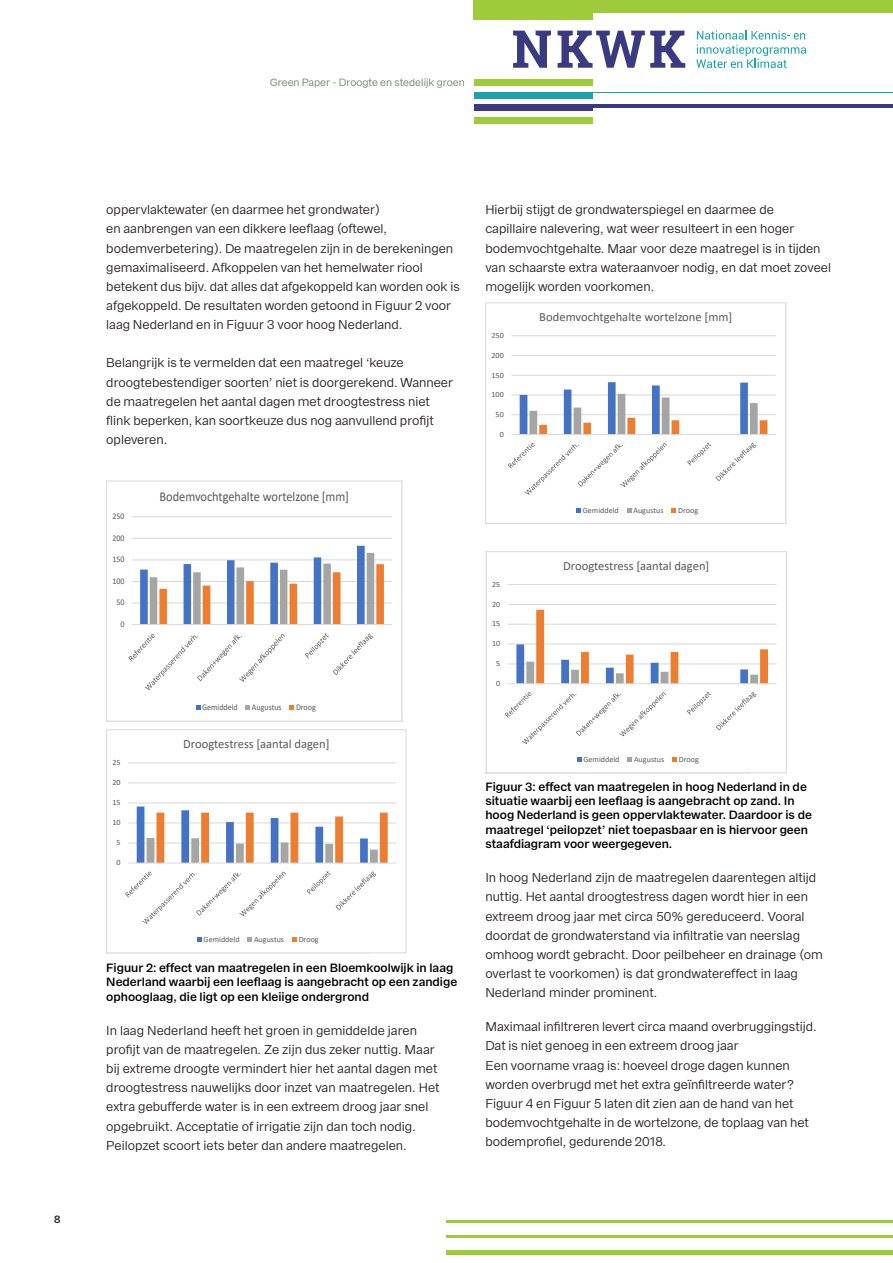
<style>
.page{position:relative;width:893px;height:1263px;background:#fff}
.page>*{position:absolute;margin:0;border:0;box-sizing:border-box;transform-origin:0 0}
.t1{font:13.5px "Calibri";letter-spacing:-.005em;color:#595959;scale:.92 1}
._00_body{font:12.75px/19.2px "Franca";color:#231f20}
.t2{font:12.6px "Calibri";color:#595959}
.t3{font:12.45px "Calibri";color:#595959}
.t4{font:600 12px/14.4px "Franca";color:#000}
._00_body-2{font:10.5px "Franca";color:#638761}
.t5{font:600 10.5px "Franca";color:#231f20}
.t6{font:8.7px "Calibri";color:#595959;scale:.92 1}
.t7{font:8.1px "Calibri";color:#595959}
.t8{font:7.95px "Calibri";color:#595959}
</style>
<div class="page">
<div style="left:474px;top:0;width:419px;height:19px;background:#9ecb3a"></div>
<div style="left:474px;top:79px;width:419px;height:6px;background:#9ecb3a"></div>
<div style="left:474px;top:105px;width:419px;height:6px;background:#393a81"></div>
<div style="left:474px;top:92px;width:419px;height:6px;background:#1ca2aa"></div>
<svg style="left:474px;top:118px;width:119px;height:6px"></svg>
<div style="left:593px;top:14px;width:300px;height:11px;background:#fff"></div>
<div style="left:593px;top:77px;width:300px;height:11px;background:#fff"></div>
<div style="left:593px;top:93px;width:300px;height:11px;background:#fff"></div>
<div style="left:593px;top:108px;width:300px;height:11px;background:#fff"></div>
<svg style="left:513px;top:31px;width:38px;height:37px"></svg>
<svg style="left:557px;top:31px;width:128px;height:37px"></svg>
<svg style="left:696px;top:30px;width:110px;height:38px"></svg>
<svg style="left:106px;top:480px;width:297px;height:242px"></svg>
<hr style="left:128px;top:843px;width:268px;height:1px;background:#d9d9d9">
<hr style="left:128px;top:823px;width:268px;height:1px;background:#d9d9d9">
<hr style="left:128px;top:803px;width:268px;height:1px;background:#d9d9d9">
<hr style="left:128px;top:782px;width:268px;height:1px;background:#d9d9d9">
<hr style="left:128px;top:762px;width:268px;height:1px;background:#d9d9d9">
<hr style="left:128px;top:863px;width:268px;height:1px;background:#d9d9d9">
<svg style="left:106px;top:762px;width:282px;height:192px"></svg>
<div style="left:106px;top:729px;width:300px;height:224px;border:1px solid #d9d9d9"></div>
<svg style="left:485px;top:302px;width:302px;height:222px"></svg>
<svg style="left:486px;top:584px;width:300px;height:190px"></svg>
<div style="left:486px;top:551px;width:301px;height:222px;border:1px solid #d9d9d9"></div>
<div style="left:446px;top:1219px;width:447px;height:44px;background:#9ecb3a"></div>
<div style="left:446px;top:1223px;width:447px;height:11px;background:#fff"></div>
<div style="left:446px;top:1238px;width:447px;height:12px;background:#fff"></div>
<div style="left:446px;top:1255px;width:447px;height:8px;background:#fff"></div>
<p class="t5" style="left:54px;top:1213px;width:8px">8</p>
<p class="_00_body-2" style="left:270px;top:76px;width:196px">Green Paper - Droogte en stedelijk groen</p>
<p class="_00_body" style="left:106px;top:200px;width:355px">oppervlaktewater (en daarmee het grondwater)<br>en aanbrengen van een dikkere leeflaag (oftewel, bodemverbetering). De maatregelen zijn in de berekeningen gemaximaliseerd. Afkoppelen van het hemelwater riool betekent dus bijv. dat alles dat afgekoppeld kan worden ook is afgekoppeld. De resultaten worden getoond in Figuur 2 voor laag Nederland en in Figuur 3 voor hoog Nederland.</p>
<p class="_00_body" style="left:106px;top:353px;width:348px">Belangrijk is te vermelden dat een maatregel ‘keuze droogtebestendiger soorten’ niet is doorgerekend. Wanneer de maatregelen het aantal dagen met droogtestress niet flink beperken, kan soortkeuze dus nog aanvullend profijt opleveren.</p>
<p class="t6" style="left:112px;top:510px;width:15px">250</p>
<p class="t6" style="left:112px;top:532px;width:15px">200</p>
<p class="t6" style="left:112px;top:553px;width:15px">150</p>
<p class="t6" style="left:112px;top:575px;width:15px">100</p>
<p class="t6" style="left:116px;top:596px;width:10px">50</p>
<p class="t6" style="left:120px;top:618px;width:6px">0</p>
<p class="t7" style="left:113px;top:757px;width:10px">25</p>
<p class="t7" style="left:113px;top:777px;width:10px">20</p>
<p class="t7" style="left:113px;top:797px;width:10px">15</p>
<p class="t7" style="left:113px;top:817px;width:10px">10</p>
<p class="t7" style="left:117px;top:837px;width:6px">5</p>
<p class="t7" style="left:117px;top:857px;width:6px">0</p>
<p class="t1" style="left:159px;top:487px;width:208px">Bodemvochtgehalte wortelzone [mm]</p>
<p class="t6" style="left:202px;top:701px;width:40px">Gemiddeld</p>
<p class="t6" style="left:252px;top:701px;width:34px">Augustus</p>
<p class="t6" style="left:296px;top:701px;width:23px">Droog</p>
<p class="t2" style="left:183px;top:735px;width:148px">Droogtestress [aantal dagen]</p>
<p class="t7" style="left:204px;top:934px;width:37px">Gemiddeld</p>
<p class="t7" style="left:254px;top:934px;width:32px">Augustus</p>
<p class="t7" style="left:299px;top:934px;width:21px">Droog</p>
<p class="t4" style="left:106px;top:960px;width:352px">Figuur 2: effect van maatregelen in een Bloemkoolwijk in laag<br>Nederland waarbij een leeflaag is aangebracht op een zandige ophooglaag, die ligt op een kleiige ondergrond</p>
<p class="_00_body" style="left:106px;top:1021px;width:335px">In laag Nederland heeft het groen in gemiddelde jaren profijt van de maatregelen. Ze zijn dus zeker nuttig. Maar bij extreme droogte vermindert hier het aantal dagen met droogtestress nauwelijks door inzet van maatregelen. Het extra gebufferde water is in een extreem droog jaar snel opgebruikt. Acceptatie of irrigatie zijn dan toch nodig.<br>Peilopzet scoort iets beter dan andere maatregelen.</p>
<p class="_00_body" style="left:485px;top:200px;width:347px">Hierbij stijgt de grondwaterspiegel en daarmee de<br>capillaire nalevering, wat weer resulteert in een hoger bodemvochtgehalte. Maar voor deze maatregel is in tijden van schaarste extra wateraanvoer nodig, en dat moet zoveel mogelijk worden voorkomen.</p>
<p class="t8" style="left:492px;top:330px;width:14px">250</p>
<p class="t8" style="left:492px;top:350px;width:14px">200</p>
<p class="t8" style="left:492px;top:369px;width:14px">150</p>
<p class="t8" style="left:492px;top:389px;width:14px">100</p>
<p class="t8" style="left:496px;top:409px;width:10px">50</p>
<p class="t8" style="left:500px;top:429px;width:6px">0</p>
<p class="t8" style="left:492px;top:579px;width:10px">25</p>
<p class="t8" style="left:492px;top:598px;width:10px">20</p>
<p class="t8" style="left:492px;top:618px;width:10px">15</p>
<p class="t8" style="left:492px;top:638px;width:10px">10</p>
<p class="t8" style="left:496px;top:658px;width:6px">5</p>
<p class="t8" style="left:496px;top:678px;width:6px">0</p>
<p class="t3" style="left:539px;top:309px;width:194px">Bodemvochtgehalte wortelzone [mm]</p>
<p class="t8" style="left:583px;top:505px;width:37px">Gemiddeld</p>
<p class="t8" style="left:633px;top:505px;width:32px">Augustus</p>
<p class="t8" style="left:678px;top:505px;width:22px">Droog</p>
<p class="t3" style="left:563px;top:557px;width:148px">Droogtestress [aantal dagen]</p>
<p class="t8" style="left:583px;top:754px;width:37px">Gemiddeld</p>
<p class="t8" style="left:634px;top:754px;width:32px">Augustus</p>
<p class="t8" style="left:679px;top:754px;width:22px">Droog</p>
<p class="t4" style="left:485px;top:779px;width:328px">Figuur 3: effect van maatregelen in hoog Nederland in de situatie waarbij een leeflaag is aangebracht op zand. In hoog Nederland is geen oppervlaktewater. Daardoor is de maatregel ‘peilopzet’ niet toepasbaar en is hiervoor geen staafdiagram voor weergegeven.</p>
<p class="_00_body" style="left:485px;top:868px;width:339px">In hoog Nederland zijn de maatregelen daarentegen altijd nuttig. Het aantal droogtestress dagen wordt hier in een extreem droog jaar met circa 50% gereduceerd. Vooral doordat de grondwaterstand via infiltratie van neerslag omhoog wordt gebracht. Door peilbeheer en drainage (om overlast te voorkomen) is dat grondwatereffect in laag Nederland minder prominent.</p>
<p class="_00_body" style="left:485px;top:1017px;width:333px">Maximaal infiltreren levert circa maand overbruggingstijd.<br>Dat is niet genoeg in een extreem droog jaar</p>
<p class="_00_body" style="left:485px;top:1055px;width:325px">Een voorname vraag is: hoeveel droge dagen kunnen worden overbrugd met het extra geïnfiltreerde water?<br>Figuur 4 en Figuur 5 laten dit zien aan de hand van het bodemvochtgehalte in de wortelzone, de toplaag van het bodemprofiel, gedurende 2018.</p>
</div>
